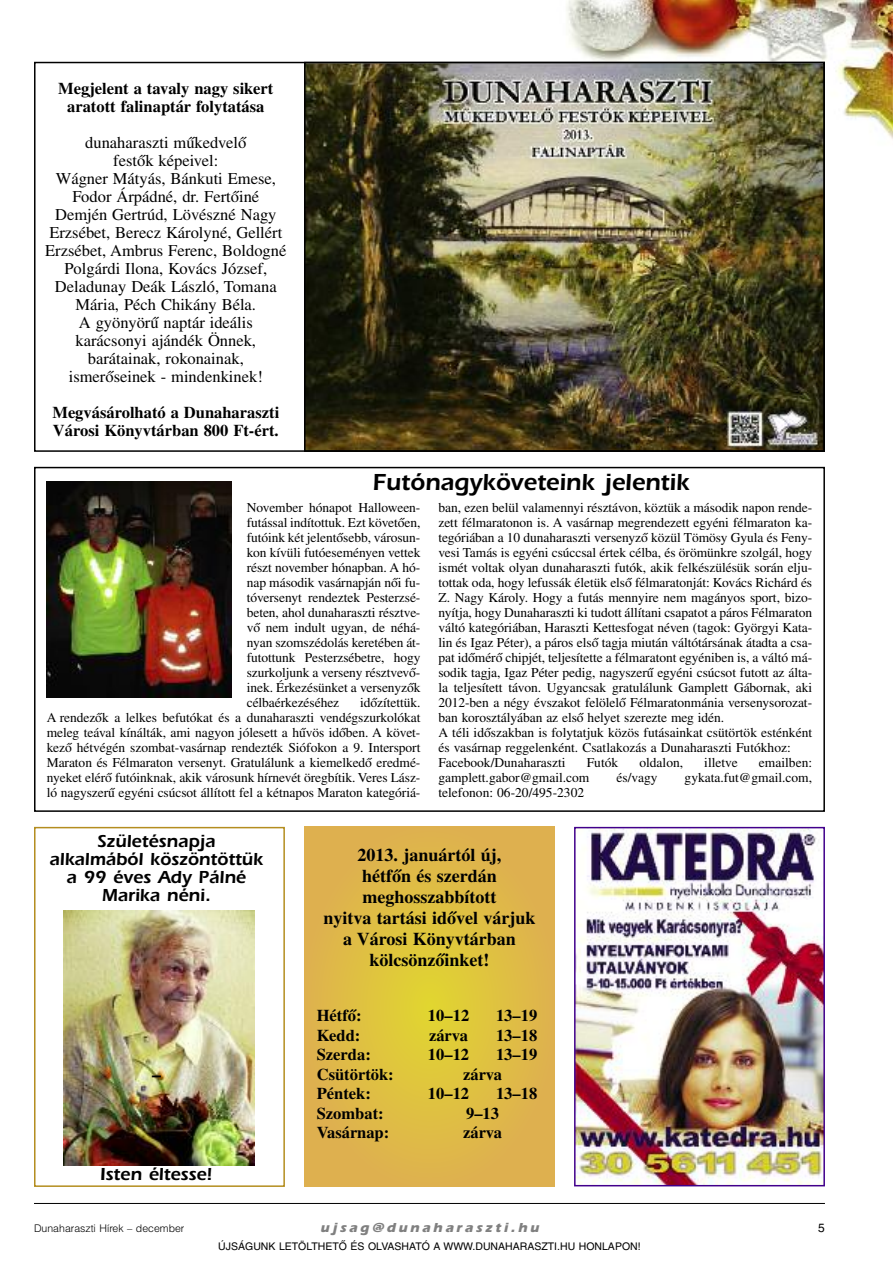
<style>
.page{position:relative;width:893px;height:1263px;background:#fff}
.page>*{position:absolute;margin:0;border:0;box-sizing:border-box;transform-origin:0 0}
.t1{font:900 24px "H Erie";color:#000}
.t2{font:700 18px/21px "H Times";color:#000;text-align:center}
.t3{font:900 18px/18px "H Erie";color:#000;text-align:center}
.t4{font:16.5px/18px "H Times";color:#000;text-align:center}
.t5{font:700 16.5px/18px "H Times";color:#000;text-align:center}
.t6{font:13.5px/15px "H Times";letter-spacing:-.005em;color:#000;text-align:justify}
.t7{font:italic 700 13.5px "H Erie";color:#808080}
.t8{font:12px "H Switzerland";color:#000}
.t9{font:10.5px "H Switzerland";color:#000}
.t10{font:300 10.5px "H Switzerland";color:#000}
</style>
<div class="page">
<img style="left:523px;top:0;width:370px;height:139px">
<hr style="left:34px;top:1203px;width:791px;height:1px;background:#000">
<img style="left:307px;top:65px;width:515px;height:384px">
<img style="left:577px;top:830px;width:245px;height:353px">
<div style="left:574px;top:827px;width:251px;height:359px;border:2px solid #41008b"></div>
<svg style="left:304px;top:827px;width:251px;height:360px;background:#deba46"></svg>
<img style="left:63px;top:910px;width:192px;height:255px">
<div style="left:34px;top:827px;width:251px;height:360px;border:2px solid #b48d1f"></div>
<div style="left:34px;top:467px;width:791px;height:345px;border:2px solid #000"></div>
<div style="left:34px;top:62px;width:791px;height:390px;border:2px solid #000"></div>
<img style="left:47px;top:482px;width:185px;height:215px">
<p class="t5" style="left:58px;top:79px;width:217px">Megjelent a tavaly nagy sikert aratott falinaptár folytatása</p>
<p class="t4" style="left:45px;top:134px;width:243px">dunaharaszti mûkedvelõ<br>festõk képeivel:<br>Wágner Mátyás, Bánkuti Emese,<br>Fodor Árpádné, dr. Fertõiné<br>Demjén Gertrúd, Lövészné Nagy<br>Erzsébet, Berecz Károlyné, Gellért<br>Erzsébet, Ambrus Ferenc, Boldogné<br>Polgárdi Ilona, Kovács József,<br>Deladunay Deák László, Tomana<br>Mária, Péch Chikány Béla.<br>A gyönyörû naptár ideális karácsonyi ajándék Önnek, barátainak, rokonainak, ismerõseinek - mindenkinek!</p>
<p class="t5" style="left:52px;top:403px;width:228px;text-align:left">Megvásárolható a Dunaharaszti<br>Városi Könyvtárban 800 Ft-ért.</p>
<h1 class="t1" style="left:372px;top:467px;width:318px">Futónagyköveteink jelentik</h1>
<p class="t6" style="left:247px;top:500px;width:175px">November hónapot Halloween&shy;futással indítottuk. Ezt követõen, futóink két jelentõsebb, városun&shy;kon kívüli futóeseményen vettek részt november hónapban. A hó&shy;nap második vasárnapján nõi fu&shy;tóversenyt rendeztek Pesterzsé&shy;beten, ahol dunaharaszti résztve&shy;võ nem indult ugyan, de néhá&shy;nyan szomszédolás keretében át&shy;futottunk Pesterzsébetre, hogy szurkoljunk a verseny résztvevõ&shy;inek. Érkezésünket a versenyzõk célbaérkezéséhez</p>
<p class="t6" style="left:47px;top:695px;width:375px;text-indent:313px">idõzítettük.<br>A rendezõk a lelkes befutókat és a dunaharaszti vendégszurkolókat meleg teával kínálták, ami nagyon jólesett a hûvös idõben. A követ&shy;kezõ hétvégén szombat-vasárnap rendezték Siófokon a 9. Intersport Maraton és Félmaraton versenyt. Gratulálunk a kiemelkedõ eredmé&shy;nyeket elérõ futóinknak, akik városunk hírnevét öregbítik. Veres Lász&shy;ló nagyszerû egyéni csúcsot állított fel a kétnapos Maraton kategóriá-</p>
<p class="t6" style="left:438px;top:500px;width:375px;text-align:left">ban, ezen belül valamennyi résztávon, köztük a második napon rende&shy;zett félmaratonon is. A vasárnap megrendezett egyéni félmaraton ka&shy;tegóriában a 10 dunaharaszti versenyzõ közül Tömösy Gyula és Feny&shy;vesi Tamás is egyéni csúccsal értek célba, és örömünkre szolgál, hogy ismét voltak olyan dunaharaszti futók, akik felkészülésük során elju&shy;tottak oda, hogy lefussák életük elsõ félmaratonját: Kovács Richárd és Z. Nagy Károly. Hogy a futás mennyire nem magányos sport, bizo&shy;nyítja, hogy Dunaharaszti ki tudott állítani csapatot a páros Félmaraton váltó kategóriában, Haraszti Kettesfogat néven (tagok: Györgyi Kata&shy;lin és Igaz Péter), a páros elsõ tagja miután váltótársának átadta a csa&shy;pat idõmérõ chipjét, teljesítette a félmaratont egyéniben is, a váltó má&shy;sodik tagja, Igaz Péter pedig, nagyszerû egyéni csúcsot futott az álta&shy;la teljesített távon. Ugyancsak gratulálunk Gamplett Gábornak, aki 2012-ben a négy évszakot felölelõ Félmaratonmánia versenysorozat&shy;ban korosztályában az elsõ helyet szerezte meg idén.<br>A téli idõszakban is folytatjuk közös futásainkat csütörtök esténként és vasárnap reggelenként. Csatlakozás a Dunaharaszti Futókhoz:<br>Facebook/Dunaharaszti</p>
<p class="t6" style="left:587px;top:755px;width:33px">Futók</p>
<p class="t6" style="left:639px;top:755px;width:45px">oldalon,</p>
<p class="t6" style="left:704px;top:755px;width:35px">illetve</p>
<p class="t6" style="left:759px;top:755px;width:55px">emailben:</p>
<p class="t6" style="left:438px;top:770px;width:153px">gamplett.gabor@gmail.com</p>
<p class="t6" style="left:617px;top:770px;width:42px">és/vagy</p>
<p class="t6" style="left:685px;top:770px;width:129px">gykata.fut@gmail.com,</p>
<p class="t6" style="left:438px;top:785px;width:147px">telefonon: 06-20/495-2302</p>
<h2 class="t3" style="left:50px;top:832px;width:215px">Születésnapja alkalmából köszöntöttük a 99 éves Ady Pálné<br>Marika néni.</h2>
<h2 class="t3" style="left:152px;top:1066px;width:10px">–</h2>
<h2 class="t3" style="left:100px;top:1165px;width:114px">Isten éltesse!</h2>
<h2 class="t2" style="left:324px;top:844px;width:213px">2013. januártól új,<br>hétfõn és szerdán meghosszabbított<br>nyitva tartási idõvel várjuk a Városi Könyvtárban kölcsönzõinket!</h2>
<p class="t5" style="left:317px;top:1006px;width:46px">Hétfõ:</p>
<p class="t5" style="left:428px;top:1006px;width:43px">10–12</p>
<p class="t5" style="left:496px;top:1006px;width:43px">13–19</p>
<p class="t5" style="left:317px;top:1026px;width:45px">Kedd:</p>
<p class="t5" style="left:429px;top:1026px;width:41px">zárva</p>
<p class="t5" style="left:496px;top:1026px;width:43px">13–18</p>
<p class="t5" style="left:317px;top:1045px;width:56px">Szerda:</p>
<p class="t5" style="left:428px;top:1045px;width:43px">10–12</p>
<p class="t5" style="left:496px;top:1045px;width:43px">13–19</p>
<p class="t5" style="left:317px;top:1065px;width:78px">Csütörtök:</p>
<p class="t5" style="left:463px;top:1065px;width:41px">zárva</p>
<p class="t5" style="left:317px;top:1084px;width:56px">Péntek:</p>
<p class="t5" style="left:428px;top:1084px;width:43px">10–12</p>
<p class="t5" style="left:496px;top:1084px;width:43px">13–18</p>
<p class="t5" style="left:317px;top:1104px;width:68px">Szombat:</p>
<p class="t5" style="left:466px;top:1104px;width:34px">9–13</p>
<p class="t5" style="left:317px;top:1123px;width:74px">Vasárnap:</p>
<p class="t5" style="left:463px;top:1123px;width:41px">zárva</p>
<p class="t10" style="left:34px;top:1221px;width:152px">Dunaharaszti Hírek – december</p>
<p class="t7" style="left:320px;top:1219px;width:224px">uj sag@dunaharaszti.hu</p>
<p class="t8" style="left:818px;top:1220px;width:8px">5</p>
<p class="t9" style="left:218px;top:1240px;width:424px">ÚJSÁGUNK LETÖLTHETÕ ÉS OLVASHATÓ A WWW.DUNAHARASZTI.HU HONLAPON!</p>
</div>
